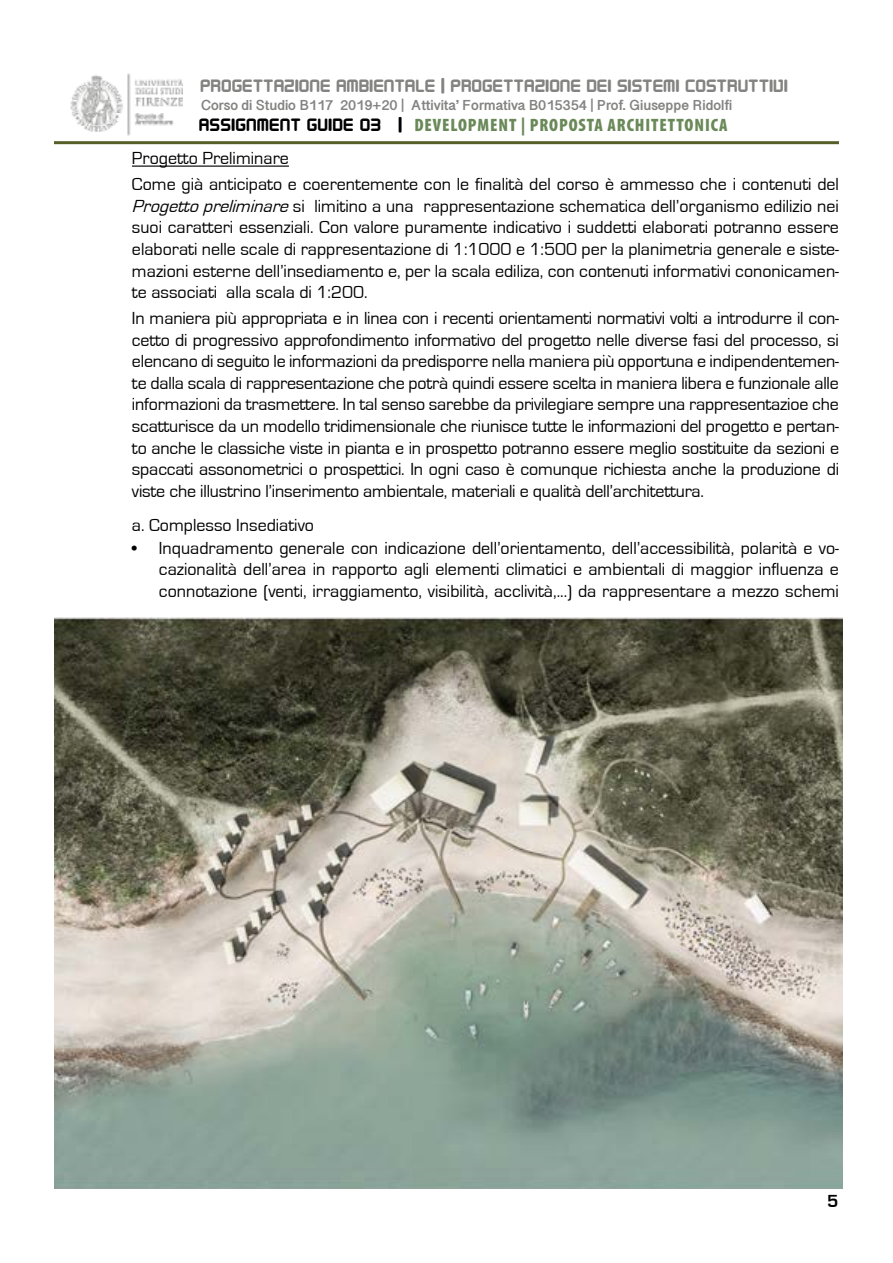
<style>
.page{position:relative;width:893px;height:1263px;background:#fff}
.page>*{position:absolute;margin:0;border:0;box-sizing:border-box;transform-origin:0 0}
.t1{font:18px/21.6px "Eurostile";color:#000;text-align:justify}
.t2{font:18px "Designer Block";letter-spacing:.04em;color:#838382}
.t3{font:900 condensed 18px "Myriad Pro";letter-spacing:.05em;color:#6a8958}
.t4{font:700 18px "Eurostile";color:#000}
.t5{font:700 12px "Gujarati Sangam MN";color:#838382}
.s1{font-style:italic}
.s2{font-family:"Designer Block";font-weight:400;font-stretch:normal;color:#000}
</style>
<div class="page">
<img style="left:70px;top:73px;width:112px;height:63px">
<hr style="left:54px;top:141px;width:785px;height:3px;background:#565f28">
<hr style="left:132px;top:166px;width:157px;height:1px;background:#000">
<img style="left:54px;top:618px;width:789px;height:570px">
<p class="t2" style="left:201px;top:74px;width:589px">PROGETTAZIONE AMBIENTALE | PROGETTAZIONE DEI SISTEMI COSTRUTTIVI</p>
<p class="t5" style="left:201px;top:99px;width:533px">Corso di Studio B117 2019+20 | Attivita’ Formativa B015354 | Prof. Giuseppe Ridolfi</p>
<p class="t1" style="left:132px;top:146px;width:708px;line-height:25.8px">Progetto Preliminare<br>Come già anticipato e coerentemente con le finalità del corso è ammesso che i contenuti del</p>
<p class="t1" style="left:132px;top:195px;width:708px"><span class="s1">Progettopreliminare</span>si limitino a una rappresentazione schematica dell’organismo edilizio nei suoi caratteri essenziali. Con valore puramente indicativo i suddetti elaborati potranno essere elaborati nelle scale di rappresentazione di 1:1000 e 1:500 per la planimetria generale e siste&shy;mazioni esterne dell’insediamento e, per la scala ediliza, con contenuti informativi cononicamen&shy;te associati alla scala di 1:200.</p>
<p class="t1" style="left:132px;top:308px;width:709px">In maniera più appropriata e in linea con i recenti orientamenti normativi volti a introdurre il con&shy;cetto di progressivo approfondimento informativo del progetto nelle diverse fasi del processo, si elencano di seguito le informazioni da predisporre nella maniera più opportuna e indipendentemen&shy;te dalla scala di rappresentazione che potrà quindi essere scelta in maniera libera e funzionale alle informazioni da trasmettere. In tal senso sarebbe da privilegiare sempre una rappresentazioe che scatturisce da un modello tridimensionale che riunisce tutte le informazioni del progetto e pertan&shy;to anche le classiche viste in pianta e in prospetto potranno essere meglio sostituite da sezioni e spaccati assonometrici o prospettici. In ogni caso è comunque richiesta anche la produzione di viste che illustrino l’inserimento ambientale, materiali e qualità dell’architettura.</p>
<p class="t1" style="left:132px;top:514px;width:184px">a. Complesso Insediativo</p>
<p class="t1" style="left:159px;top:537px;width:681px;text-indent:-27px">• Inquadramento generale con indicazione dell’orientamento, dell’accessibilità, polarità e vo&shy;cazionalità dell’area in rapporto agli elementi climatici e ambientali di maggior influenza e connotazione (venti, irraggiamento, visibilità, acclività,...) da rappresentare a mezzo schemi</p>
<p class="t3" style="left:200px;top:115px;width:530px"><span class="s2">ASSIGNMENT GUIDE 03 |</span> DEVELOPMENT | PROPOSTA ARCHITETTONICA</p>
<p class="t4" style="left:827px;top:1191px;width:13px">5</p>
</div>
